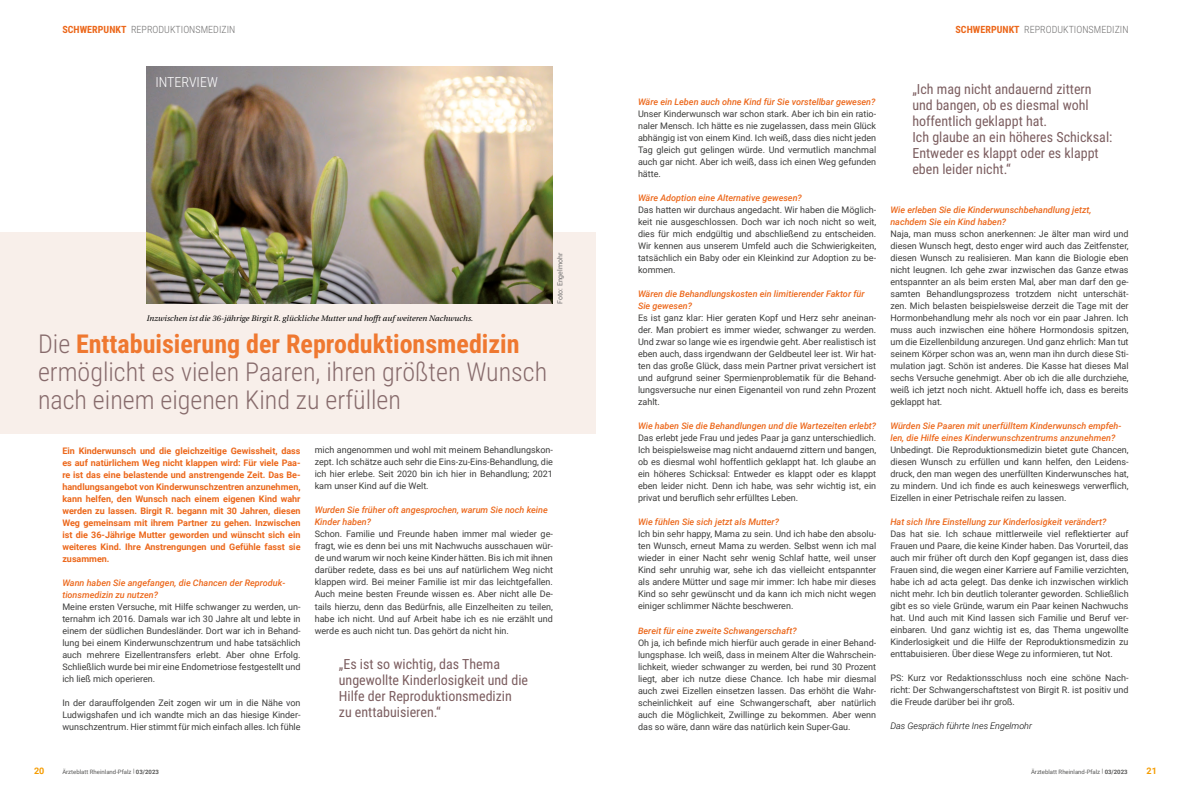
<style>
.page{position:relative;width:1191px;height:794px;background:#fff}
.page>*{position:absolute;margin:0;border:0;box-sizing:border-box;transform-origin:0 0}
.t1{font:300 26px/28px "Roboto Condensed";color:#876b6c}
.t2{font:14px/16px "Roboto Condensed";color:#7c5e60}
.t3{font:300 14px "Roboto Condensed";color:#fff}
.t4{font:300 10px "Roboto Condensed";letter-spacing:.005em;color:#706f6f}
.t5{font:9px/12px "Roboto";color:#3c3c3b;text-align:justify}
.t6{font:italic 500 9px/12px "Roboto";color:#ec671a}
.t7{font:700 9px/12px "Roboto";color:#ec671a;text-align:justify}
.t8{font:italic 300 9px "Roboto";color:#000}
.t9{font:700 9px "Roboto";color:#f59c00}
.t10{font:italic 8px "Linguistics Pro";letter-spacing:.005em;color:#000}
.t11{font:7px "Roboto";color:#706f6f}
.t12{font:6px "Roboto";color:#575756}
.s1{font-weight:700;color:#ec671a}
.s2{font-weight:700;color:#ef7830}
.s3{font-weight:700}
</style>
<div class="page">
<div style="left:0;top:232px;width:595px;height:202px;background:#f8efea"></div>
<img style="left:146px;top:67px;width:407px;height:236px">
<p class="t4" style="left:62px;top:22px;width:175px"><span class="s1">SCHWERPUNKT</span> REPRODUKTIONSMEDIZIN</p>
<p class="t4" style="left:955px;top:22px;width:175px"><span class="s1">SCHWERPUNKT</span> REPRODUKTIONSMEDIZIN</p>
<h2 class="t3" style="left:155px;top:72px;width:64px">INTERVIEW</h2>
<p class="t10" style="left:146px;top:312px;width:328px">Inzwischen ist die 36-jährige Birgit R. glückliche Mutter und hofft auf weiteren Nachwuchs.</p>
<h1 class="t1" style="left:38px;top:329px;width:510px">Die <span class="s2">Enttabuisierung der Reproduktionsmedizin </span>ermöglicht es vielen Paaren, ihren größten Wunsch nach einem eigenen Kind zu erfüllen</h1>
<p class="t11" style="left:555px;top:304px;width:52px;rotate:-90deg">Foto: Engelmohr</p>
<p class="t7" style="left:62px;top:444px;width:240px">Ein Kinderwunsch und die gleichzeitige Gewissheit, dass es auf natürlichem Weg nicht klappen wird: Für viele Paa&shy;re ist das eine belastende und anstrengende Zeit. Das Be&shy;handlungsangebot von Kinderwunschzentren anzunehmen, kann helfen, den Wunsch nach einem eigenen Kind wahr werden zu lassen. Birgit R. begann mit 30 Jahren, diesen Weg gemeinsam mit ihrem Partner zu gehen. Inzwischen ist die 36-Jährige Mutter geworden und wünscht sich ein weiteres Kind. Ihre Anstrengungen und Gefühle fasst sie zusammen.</p>
<p class="t6" style="left:62px;top:576px;width:224px">Wann haben Sie angefangen, die Chancen der Reproduk&shy;tionsmedizin zu nutzen?</p>
<p class="t5" style="left:62px;top:600px;width:240px">Meine ersten Versuche, mit Hilfe schwanger zu werden, un&shy;ternahm ich 2016. Damals war ich 30 Jahre alt und lebte in einem der südlichen Bundesländer. Dort war ich in Behand&shy;lung bei einem Kinderwunschzentrum und habe tatsächlich auch mehrere Eizellentransfers erlebt. Aber ohne Erfolg.<br>Schließlich wurde bei mir eine Endometriose festgestellt und ich ließ mich operieren.</p>
<p class="t5" style="left:62px;top:696px;width:240px">In der darauffolgenden Zeit zogen wir um in die Nähe von Ludwigshafen und ich wandte mich an das hiesige Kinder&shy;wunschzentrum. Hier stimmt für mich einfach alles. Ich fühle</p>
<p class="t5" style="left:315px;top:444px;width:240px">mich angenommen und wohl mit meinem Behandlungskon&shy;zept. Ich schätze auch sehr die Eins-zu-Eins-Behandlung, die ich hier erlebe. Seit 2020 bin ich hier in Behandlung; 2021 kam unser Kind auf die Welt.</p>
<p class="t6" style="left:315px;top:504px;width:234px">Wurden Sie früher oft angesprochen, warum Sie noch keine<br>Kinder haben?</p>
<p class="t5" style="left:315px;top:528px;width:240px">Schon. Familie und Freunde haben immer mal wieder ge&shy;fragt, wie es denn bei uns mit Nachwuchs ausschauen wür&shy;de und warum wir noch keine Kinder hätten. Bis ich mit ihnen darüber redete, dass es bei uns auf natürlichem Weg nicht klappen wird. Bei meiner Familie ist mir das leichtgefallen.<br>Auch meine besten Freunde wissen es. Aber nicht alle De&shy;tails hierzu, denn das Bedürfnis, alle Einzelheiten zu teilen, habe ich nicht. Und auf Arbeit habe ich es nie erzählt und werde es auch nicht tun. Das gehört da nicht hin.</p>
<h2 class="t2" style="left:339px;top:655px;width:191px">„Es ist so wichtig, das Thema ungewollte Kinderlosigkeit und die<br>Hilfe der Reproduktionsmedizin zu enttabuisieren.“</h2>
<p class="t6" style="left:638px;top:96px;width:239px">Wäre ein Leben auch ohne Kind für Sie vorstellbar gewesen?</p>
<p class="t5" style="left:638px;top:108px;width:240px">Unser Kinderwunsch war schon stark. Aber ich bin ein ratio&shy;naler Mensch. Ich hätte es nie zugelassen, dass mein Glück abhängig ist von einem Kind. Ich weiß, dass dies nicht jeden Tag gleich gut gelingen würde. Und vermutlich manchmal auch gar nicht. Aber ich weiß, dass ich einen Weg gefunden hätte.</p>
<p class="t6" style="left:638px;top:192px;width:165px">Wäre Adoption eine Alternative gewesen?</p>
<p class="t5" style="left:638px;top:204px;width:240px">Das hatten wir durchaus angedacht. Wir haben die Möglich&shy;keit nie ausgeschlossen. Doch war ich noch nicht so weit, dies für mich endgültig und abschließend zu entscheiden.<br>Wir kennen aus unserem Umfeld auch die Schwierigkeiten, tatsächlich ein Baby oder ein Kleinkind zur Adoption zu be&shy;kommen.</p>
<p class="t6" style="left:638px;top:288px;width:228px">Wären die Behandlungskosten ein limitierender Faktor für<br>Sie gewesen?</p>
<p class="t5" style="left:638px;top:312px;width:240px">Es ist ganz klar: Hier geraten Kopf und Herz sehr aneinan&shy;der. Man probiert es immer wieder, schwanger zu werden.<br>Und zwar so lange wie es irgendwie geht. Aber realistisch ist eben auch, dass irgendwann der Geldbeutel leer ist. Wir hat&shy;ten das große Glück, dass mein Partner privat versichert ist und aufgrund seiner Spermienproblematik für die Behand&shy;lungsversuche nur einen Eigenanteil von rund zehn Prozent zahlt.</p>
<p class="t6" style="left:638px;top:420px;width:240px">Wie haben Sie die Behandlungen und die Wartezeiten erlebt?</p>
<p class="t5" style="left:638px;top:432px;width:240px">Das erlebt jede Frau und jedes Paar ja ganz unterschiedlich.<br>Ich beispielsweise mag nicht andauernd zittern und bangen, ob es diesmal wohl hoffentlich geklappt hat. Ich glaube an ein höheres Schicksal: Entweder es klappt oder es klappt eben leider nicht. Denn ich habe, was sehr wichtig ist, ein privat und beruflich sehr erfülltes Leben.</p>
<p class="t6" style="left:638px;top:516px;width:142px">Wie fühlen Sie sich jetzt als Mutter?</p>
<p class="t5" style="left:638px;top:528px;width:240px">Ich bin sehr happy, Mama zu sein. Und ich habe den absolu&shy;ten Wunsch, erneut Mama zu werden. Selbst wenn ich mal wieder in einer Nacht sehr wenig Schlaf hatte, weil unser Kind sehr unruhig war, sehe ich das vielleicht entspannter als andere Mütter und sage mir immer: Ich habe mir dieses Kind so sehr gewünscht und da kann ich mich nicht wegen einiger schlimmer Nächte beschweren.</p>
<p class="t6" style="left:638px;top:624px;width:160px">Bereit für eine zweite Schwangerschaft?</p>
<p class="t5" style="left:638px;top:636px;width:240px">Oh ja, ich befinde mich hierfür auch gerade in einer Behand&shy;lungsphase. Ich weiß, dass in meinem Alter die Wahrschein&shy;lichkeit, wieder schwanger zu werden, bei rund 30 Prozent liegt, aber ich nutze diese Chance. Ich habe mir diesmal auch zwei Eizellen einsetzen lassen. Das erhöht die Wahr&shy;scheinlichkeit auf eine Schwangerschaft, aber natürlich auch die Möglichkeit, Zwillinge zu bekommen. Aber wenn das so wäre, dann wäre das natürlich kein Super-Gau.</p>
<h2 class="t2" style="left:912px;top:80px;width:202px">„Ich mag nicht andauernd zittern und bangen, ob es diesmal wohl hoffentlich geklappt hat.<br>Ich glaube an ein höheres Schicksal:<br>Entweder es klappt oder es klappt eben leider nicht.“</h2>
<p class="t6" style="left:890px;top:204px;width:203px">Wie erleben Sie die Kinderwunschbehandlung jetzt, nachdem Sie ein Kind haben?</p>
<p class="t5" style="left:890px;top:228px;width:240px">Naja, man muss schon anerkennen: Je älter man wird und diesen Wunsch hegt, desto enger wird auch das Zeitfenster, diesen Wunsch zu realisieren. Man kann die Biologie eben nicht leugnen. Ich gehe zwar inzwischen das Ganze etwas entspannter an als beim ersten Mal, aber man darf den ge&shy;samten Behandlungsprozess trotzdem nicht unterschät&shy;zen. Mich belasten beispielsweise derzeit die Tage mit der Hormonbehandlung mehr als noch vor ein paar Jahren. Ich muss auch inzwischen eine höhere Hormondosis spitzen, um die Eizellenbildung anzuregen. Und ganz ehrlich: Man tut seinem Körper schon was an, wenn man ihn durch diese Sti&shy;mulation jagt. Schön ist anderes. Die Kasse hat dieses Mal sechs Versuche genehmigt. Aber ob ich die alle durchziehe, weiß ich jetzt noch nicht. Aktuell hoffe ich, dass es bereits geklappt hat.</p>
<p class="t6" style="left:890px;top:420px;width:232px">Würden Sie Paaren mit unerfülltem Kinderwunsch empfeh&shy;len, die Hilfe eines Kinderwunschzentrums anzunehmen?</p>
<p class="t5" style="left:890px;top:444px;width:240px">Unbedingt. Die Reproduktionsmedizin bietet gute Chancen, diesen Wunsch zu erfüllen und kann helfen, den Leidens&shy;druck, den man wegen des unerfüllten Kinderwunsches hat, zu mindern. Und ich finde es auch keineswegs verwerflich, Eizellen in einer Petrischale reifen zu lassen.</p>
<p class="t6" style="left:890px;top:516px;width:217px">Hat sich Ihre Einstellung zur Kinderlosigkeit verändert?</p>
<p class="t5" style="left:890px;top:528px;width:240px">Das hat sie. Ich schaue mittlerweile viel reflektierter auf Frauen und Paare, die keine Kinder haben. Das Vorurteil, das auch mir früher oft durch den Kopf gegangen ist, dass dies Frauen sind, die wegen einer Karriere auf Familie verzichten, habe ich ad acta gelegt. Das denke ich inzwischen wirklich nicht mehr. Ich bin deutlich toleranter geworden. Schließlich gibt es so viele Gründe, warum ein Paar keinen Nachwuchs hat. Und auch mit Kind lassen sich Familie und Beruf ver&shy;einbaren. Und ganz wichtig ist es, das Thema ungewollte Kinderlosigkeit und die Hilfe der Reproduktionsmedizin zu enttabuisieren. Über diese Wege zu informieren, tut Not.</p>
<p class="t5" style="left:890px;top:672px;width:240px">PS: Kurz vor Redaktionsschluss noch eine schöne Nach&shy;richt: Der Schwangerschaftstest von Birgit R. ist positiv und die Freude darüber bei ihr groß.</p>
<p class="t8" style="left:890px;top:720px;width:143px">Das Gespräch führte Ines Engelmohr</p>
<p class="t9" style="left:34px;top:764px;width:12px">20</p>
<p class="t12" style="left:62px;top:767px;width:98px">Ärzteblatt Rheinland-Pfalz | <span class="s3">03/2023</span></p>
<p class="t12" style="left:1031px;top:767px;width:98px">Ärzteblatt Rheinland-Pfalz | <span class="s3">03/2023</span></p>
<p class="t9" style="left:1146px;top:764px;width:12px">21</p>
</div>
